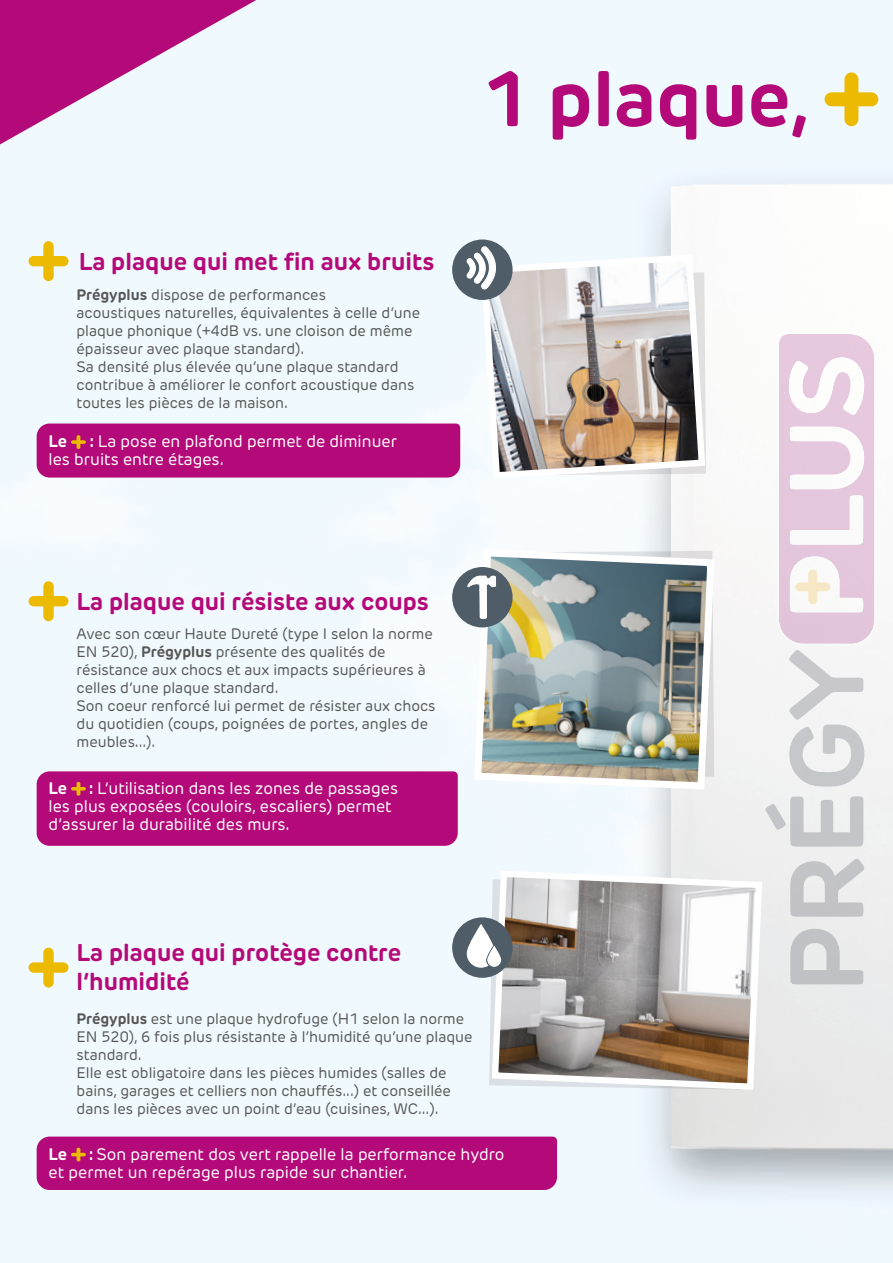
<style>
.page{position:relative;width:893px;height:1263px;background:#fff}
.page>*{position:absolute;margin:0;border:0;box-sizing:border-box;transform-origin:0 0}
.t1{font:700 76.8px "New Rubrik Edge";color:#b40a79}
.t2{font:700 24px/28.8px "New Rubrik Edge";color:#b40a79}
.t3{font:16.5px/18px "New Rubrik Edge";color:#fff}
.t4{font:700 16.5px "New Rubrik Edge";color:#fff}
.t5{font:15px/18px "New Rubrik Edge";color:#575756}
.s1{font-weight:700}
</style>
<div class="page">
<img style="left:525px;top:793px;width:159px;height:74px">
<svg style="left:0;top:0;width:256px;height:144px"></svg>
<img style="left:477px;top:251px;width:231px;height:231px">
<img style="left:471px;top:546px;width:247px;height:247px">
<svg style="left:489px;top:867px;width:276px;height:226px"></svg>
<svg style="left:825px;top:72px;width:53px;height:54px"></svg>
<div style="left:452px;top:239px;width:61px;height:61px;background:#4e5d68;border-radius:50%"></div>
<svg style="left:467px;top:246px;width:29px;height:43px"></svg>
<div style="left:452px;top:567px;width:61px;height:60px;background:#4e5d68;border-radius:50%"></div>
<svg style="left:468px;top:576px;width:28px;height:42px"></svg>
<div style="left:452px;top:917px;width:61px;height:61px;background:#4e5d68;border-radius:50%"></div>
<div style="left:488px;top:946px;width:13px;height:20px;background:#fff;border-radius:6px"></div>
<div style="left:488px;top:946px;width:13px;height:20px;border:1px solid #fff;border-radius:6px"></div>
<svg style="left:467px;top:925px;width:26px;height:42px"></svg>
<svg style="left:29px;top:241px;width:40px;height:40px"></svg>
<svg style="left:29px;top:581px;width:40px;height:40px"></svg>
<svg style="left:29px;top:947px;width:40px;height:40px"></svg>
<img style="left:777px;top:332px;width:99px;height:313px">
<img style="left:790px;top:929px;width:73px;height:55px">
<img style="left:790px;top:859px;width:74px;height:58px">
<img style="left:765px;top:796px;width:98px;height:51px">
<img style="left:789px;top:724px;width:75px;height:63px">
<img style="left:789px;top:650px;width:74px;height:70px">
<img style="left:790px;top:556px;width:73px;height:56px">
<img style="left:790px;top:495px;width:73px;height:50px">
<img style="left:790px;top:427px;width:74px;height:62px">
<img style="left:789px;top:357px;width:75px;height:58px">
<img style="left:795px;top:569px;width:35px;height:35px">
<div style="left:37px;top:423px;width:423px;height:55px;background:#b40a79"></div>
<div style="left:37px;top:771px;width:421px;height:75px;background:#b40a79"></div>
<div style="left:37px;top:1136px;width:520px;height:54px;background:#b40a79"></div>
<h2 class="t2" style="left:79px;top:247px;width:357px">La plaque qui met fin aux bruits</h2>
<p class="t5" style="left:77px;top:285px;width:345px"><span class="s1">Prégyplus</span> dispose de performances<br>acoustiques naturelles, équivalentes à celle d’une plaque phonique (+4dB vs. une cloison de même épaisseur avec plaque standard).<br>Sa densité plus élevée qu’une plaque standard contribue à améliorer le confort acoustique dans toutes les pièces de la maison.</p>
<p class="t3" style="left:49px;top:433px;width:350px;text-indent:41px"><span class="s1">:</span> La pose en plafond permet de diminuer les bruits entre étages.</p>
<p class="t4" style="left:49px;top:431px;width:20px">Le</p>
<h1 class="t1" style="left:482px;top:51px;width:329px">1 plaque,</h1>
<h2 class="t2" style="left:77px;top:587px;width:354px">La plaque qui résiste aux coups</h2>
<p class="t5" style="left:77px;top:625px;width:360px">Avec son cœur Haute Dureté (type I selon la norme EN 520), <span class="s1">Prégyplus</span> présente des qualités de résistance aux chocs et aux impacts supérieures à celles d’une plaque standard.<br>Son coeur renforcé lui permet de résister aux chocs du quotidien (coups, poignées de portes, angles de meubles...).</p>
<p class="t3" style="left:49px;top:779px;width:351px;text-indent:41px"><span class="s1">:</span> L’utilisation dans les zones de passages les plus exposées (couloirs, escaliers) permet d’assurer la durabilité des murs.</p>
<p class="t4" style="left:49px;top:778px;width:20px">Le</p>
<h2 class="t2" style="left:77px;top:938px;width:326px">La plaque qui protège contre l’humidité</h2>
<p class="t5" style="left:77px;top:1010px;width:397px"><span class="s1">Prégyplus</span> est une plaque hydrofuge (H1 selon la norme EN 520), 6 fois plus résistante à l’humidité qu’une plaque standard.<br>Elle est obligatoire dans les pièces humides (salles de bains, garages et celliers non chauffés...) et conseillée dans les pièces avec un point d’eau (cuisines, WC...).</p>
<p class="t3" style="left:49px;top:1145px;width:457px;text-indent:41px"><span class="s1">:</span> Son parement dos vert rappelle la performance hydro et permet un repérage plus rapide sur chantier.</p>
<p class="t4" style="left:49px;top:1144px;width:20px">Le</p>
</div>
